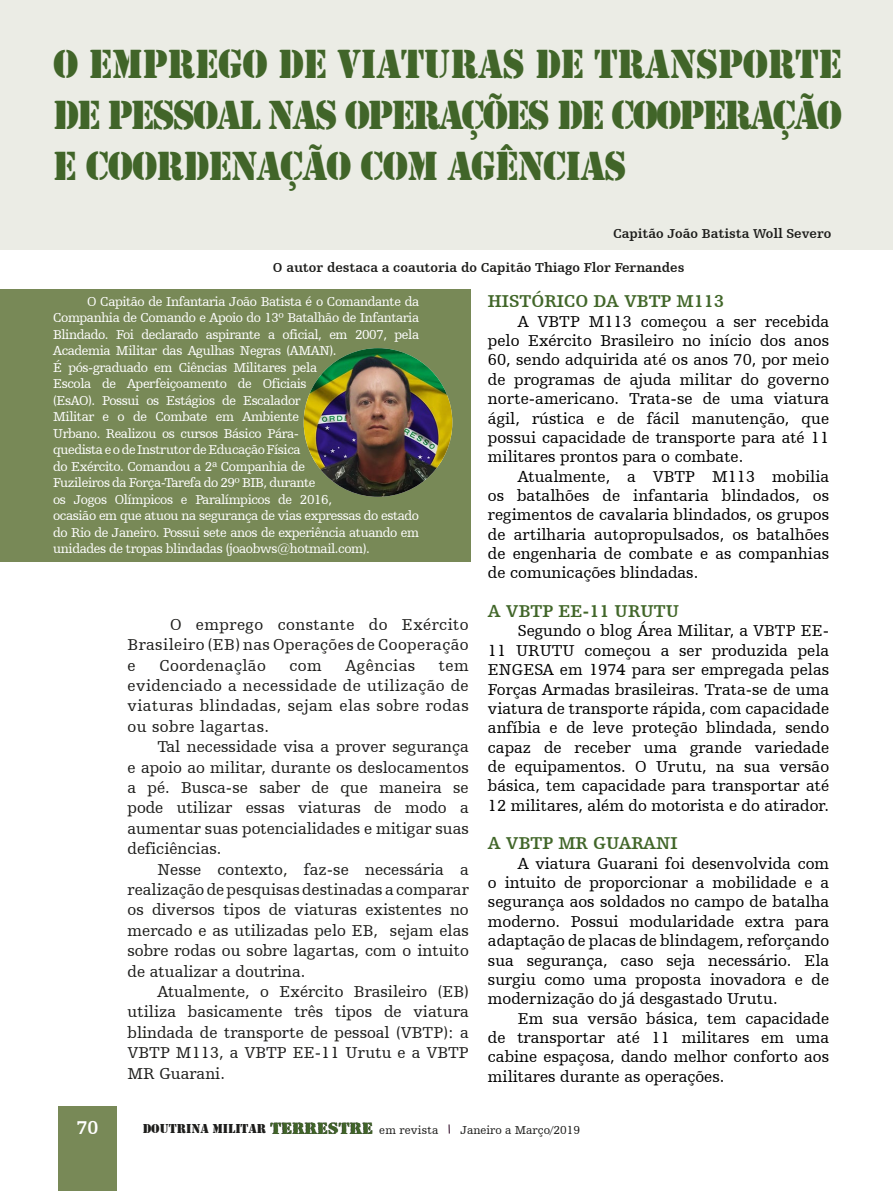
<style>
.page{position:relative;width:893px;height:1191px;background:#fff}
.page>*{position:absolute;margin:0;border:0;box-sizing:border-box;transform-origin:0 0}
.t1{font:42px/51px "Army";letter-spacing:-.05em;color:#416529;text-align:justify;scale:.95 1}
.t2{font:700 19.5px "Humanist Slabserif 712 BT";color:#fff}
.t3{font:700 18px "Humanist Slabserif 712 BT";color:#416629}
.t4{font:16.5px/19.4px "Humanist Slabserif 712 BT";color:#000;text-align:justify}
.t5{font:16.5px/20.4px "Humanist Slabserif 712 BT";color:#1d1d1b;text-align:justify}
.t6{font:16.5px "Humanist Slabserif 712 BT";letter-spacing:.025em;color:#1d1d1b}
.t7{font:13.5px/16.5px "Humanist Slabserif 712 BT";letter-spacing:-.03em;color:#fff}
.t8{font:700 13.5px "Humanist Slabserif 712 BT";color:#1d1d1b}
.t9{font:13.35px "Army";color:#1d1d1b}
.t10{font:12px "Humanist Slabserif 712 BT";color:#1d1d1b}
.s1{font-family:"Rubber Stamp Let Plain";font-size:17.1px}
.s2{font-family:"Humanist Slabserif 712 BT";font-size:12px}
</style>
<div class="page">
<div style="left:58px;top:1106px;width:59px;height:85px;background:#788957"></div>
<div style="left:0;top:0;width:893px;height:250px;background:#ebece5"></div>
<div style="left:0;top:289px;width:470px;height:273px;background:#788957"></div>
<img style="left:304px;top:348px;width:148px;height:149px;border-radius:74px">
<h1 class="t1" style="left:53px;top:39px;width:832px">O EMPREGO DE VIATURAS DE TRANSPORTE DE PESSOAL NAS OPERAÇÕES DE COOPERAÇÃO E COORDENAÇÃO COM AGÊNCIAS</h1>
<p class="t8" style="left:613px;top:225px;width:220px">Capitão João Batista Woll Severo</p>
<p class="t8" style="left:273px;top:259px;width:413px">O autor destaca a coautoria do Capitão Thiago Flor Fernandes</p>
<p class="t7" style="left:53px;top:293px;width:368px;text-indent:34px">O Capitão de Infantaria João Batista é o Comandante da Companhia de Comando e Apoio do 13º Batalhão de Infantaria Blindado. Foi declarado aspirante a oficial, em 2007, pela Academia Militar das Agulhas Negras (AMAN).<br>É pós-graduado em Ciências Militares pela<br>Escola de Aperfeiçoamento de Oficiais<br>(EsAO). Possui os Estágios de Escalador<br>Militar e o de Combate em Ambiente<br>Urbano. Realizou os cursos Básico Pára-<br>quedista e o de Instrutor de Educação Física<br>do Exército. Comandou a 2ª Companhia de<br>Fuzileiros da Força-Tarefa do 29º BIB, durante<br>os Jogos Olímpicos e Paralímpicos de 2016,<br>ocasião em que atuou na segurança de vias expressas do estado do Rio de Janeiro. Possui sete anos de experiência atuando em unidades de tropas blindadas (joaobws@hotmail.com).</p>
<p class="t3" style="left:488px;top:290px;width:238px">HISTÓRICO DA VBTP M113</p>
<p class="t4" style="left:488px;top:311px;width:343px;text-indent:30px">A VBTP M113 começou a ser recebida pelo Exército Brasileiro no início dos anos 60, sendo adquirida até os anos 70, por meio de programas de ajuda militar do governo norte-americano. Trata-se de uma viatura ágil, rústica e de fácil manutenção, que possui capacidade de transporte para até 11 militares prontos para o combate.</p>
<p class="t4" style="left:488px;top:466px;width:343px;text-indent:30px">Atualmente, a VBTP M113 mobilia os batalhões de infantaria blindados, os regimentos de cavalaria blindados, os grupos de artilharia autopropulsados, os batalhões de engenharia de combate e as companhias de comunicações blindadas.</p>
<p class="t3" style="left:488px;top:600px;width:193px">A VBTP EE-11 URUTU</p>
<p class="t4" style="left:488px;top:621px;width:343px;text-indent:30px">Segundo o blog Área Militar, a VBTP EE-11 URUTU começou a ser produzida pela ENGESA em 1974 para ser empregada pelas Forças Armadas brasileiras. Trata-se de uma viatura de transporte rápida, com capacidade anfíbia e de leve proteção blindada, sendo capaz de receber uma grande variedade de equipamentos. O Urutu, na sua versão básica, tem capacidade para transportar até 12 militares, além do motorista e do atirador.</p>
<p class="t3" style="left:488px;top:832px;width:191px">A VBTP MR GUARANI</p>
<p class="t4" style="left:488px;top:853px;width:343px;text-indent:30px">A viatura Guarani foi desenvolvida com o intuito de proporcionar a mobilidade e a segurança aos soldados no campo de batalha moderno. Possui modularidade extra para adaptação de placas de blindagem, reforçando sua segurança, caso seja necessário. Ela surgiu como uma proposta inovadora e de modernização do já desgastado Urutu.</p>
<p class="t4" style="left:488px;top:1008px;width:343px;text-indent:30px">Em sua versão básica, tem capacidade de transportar até 11 militares em uma cabine espaçosa, dando melhor conforto aos militares durante as operações.</p>
<p class="t5" style="left:128px;top:614px;width:343px;text-indent:43px">O emprego constante do Exército Brasileiro (EB) nas Operações de Cooperação e</p>
<p class="t6" style="left:159px;top:655px;width:108px">Coordenaçlão</p>
<p class="t5" style="left:290px;top:654px;width:34px">com</p>
<p class="t6" style="left:345px;top:655px;width:71px">Agências</p>
<p class="t5" style="left:128px;top:654px;width:343px;text-indent:311px">tem evidenciado a necessidade de utilização de viaturas blindadas, sejam elas sobre rodas ou sobre lagartas.</p>
<p class="t5" style="left:128px;top:736px;width:343px;text-indent:30px">Tal necessidade visa a prover segurança e apoio ao militar, durante os deslocamentos a pé. Busca-se saber de que maneira se pode utilizar essas viaturas de modo a aumentar suas potencialidades e mitigar suas deficiências.</p>
<p class="t5" style="left:128px;top:858px;width:343px;text-indent:30px">Nesse contexto, faz-se necessária a realização de pesquisas destinadas a comparar os diversos tipos de viaturas existentes no mercado e as utilizadas pelo EB, sejam elas sobre rodas ou sobre lagartas, com o intuito de atualizar a doutrina.</p>
<p class="t5" style="left:128px;top:981px;width:343px;text-indent:30px">Atualmente, o Exército Brasileiro (EB) utiliza basicamente três tipos de viatura blindada de transporte de pessoal (VBTP): a VBTP M113, a VBTP EE-11 Urutu e a VBTP MR Guarani.</p>
<p class="t2" style="left:77px;top:1115px;width:23px">70</p>
<p class="t9" style="left:143px;top:1120px;width:297px">DOUTRINA MILITAR <span class="s1">TERRESTRE</span> <span class="s2">em revista</span></p>
<p class="t10" style="left:460px;top:1122px;width:121px">Janeiro a Março/2019</p>
</div>
